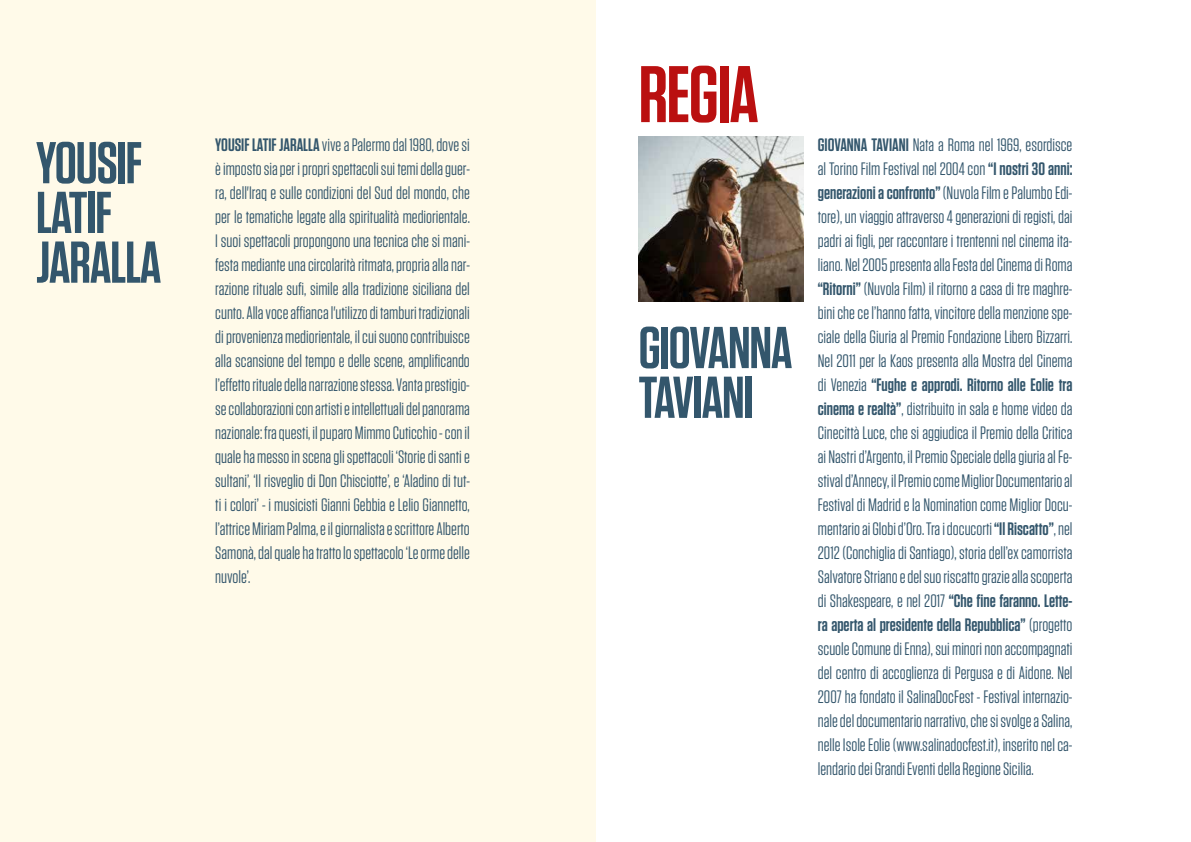
<style>
.page{position:relative;width:1191px;height:842px;background:#fff}
.page>*{position:absolute;margin:0;border:0;box-sizing:border-box;transform-origin:0 0}
.t1{font:600 80px "Tungsten";letter-spacing:-.02em;color:#ba1010}
.t2{font:600 58.8px/49.7px "Tungsten";letter-spacing:-.02em;color:#33566c}
.t3{font:18px/24px "Tungsten";color:#33566c;text-align:justify}
.s1{font-weight:600}
</style>
<div class="page">
<div style="left:0;top:0;width:595px;height:842px;background:#fffae9"></div>
<img style="left:638px;top:136px;width:165px;height:165px">
<h1 class="t1" style="left:638px;top:52px;width:122px">REGIA</h1>
<h2 class="t2" style="left:36px;top:139px;width:127px">YOUSIF<br>LATIF<br>JARALLA</h2>
<p class="t3" style="left:818px;top:133px;width:256px"><span class="s1">GIOVANNA TAVIANI</span> Nata a Roma nel 1969, esordisce al Torino Film Festival nel 2004 con <span class="s1">“I nostri 30 anni: generazioni a confronto”</span> (Nuvola Film e Palumbo Edi&shy;tore), un viaggio attraverso 4 generazioni di registi, dai padri ai figli, per raccontare i trentenni nel cinema ita&shy;liano. Nel 2005 presenta alla Festa del Cinema di Roma <span class="s1">“Ritorni”</span> (Nuvola Film) il ritorno a casa di tre maghre&shy;bini che ce l’hanno fatta, vincitore della menzione spe&shy;ciale della Giuria al Premio Fondazione Libero Bizzarri.<br>Nel 2011 per la Kaos presenta alla Mostra del Cinema di Venezia <span class="s1">“Fughe e approdi. Ritorno alle Eolie tra cinema e realtà”</span>, distribuito in sala e home video da Cinecittà Luce, che si aggiudica il Premio della Critica ai Nastri d’Argento, il Premio Speciale della giuria al Fe&shy;stival d’Annecy, il Premio come Miglior Documentario al Festival di Madrid e la Nomination come Miglior Docu&shy;mentario ai Globi d’Oro. Tra i docucorti <span class="s1">“Il Riscatto”</span>, nel 2012 (Conchiglia di Santiago), storia dell’ex camorrista Salvatore Striano e del suo riscatto grazie alla scoperta di Shakespeare, e nel 2017 <span class="s1">“Che fine faranno. Lette&shy;ra aperta al presidente della Repubblica”</span> (progetto scuole Comune di Enna), sui minori non accompagnati del centro di accoglienza di Pergusa e di Aidone. Nel 2007 ha fondato il SalinaDocFest - Festival internazio&shy;nale del documentario narrativo, che si svolge a Salina, nelle Isole Eolie (www.salinadocfest.it), inserito nel ca&shy;lendario dei Grandi Eventi della Regione Sicilia.</p>
<p class="t3" style="left:215px;top:133px;width:256px"><span class="s1">YOUSIF LATIF JARALLA</span> vive a Palermo dal 1980, dove si è imposto sia per i propri spettacoli sui temi della guer&shy;ra, dell'Iraq e sulle condizioni del Sud del mondo, che per le tematiche legate alla spiritualità mediorientale.<br>I suoi spettacoli propongono una tecnica che si mani&shy;festa mediante una circolarità ritmata, propria alla nar&shy;razione rituale sufi, simile alla tradizione siciliana del cunto. Alla voce affianca l'utilizzo di tamburi tradizionali di provenienza mediorientale, il cui suono contribuisce alla scansione del tempo e delle scene, amplificando l’effetto rituale della narrazione stessa. Vanta prestigio&shy;se collaborazioni con artisti e intellettuali del panorama nazionale: fra questi, il puparo Mimmo Cuticchio - con il quale ha messo in scena gli spettacoli ‘Storie di santi e sultani’, ‘Il risveglio di Don Chisciotte’, e ‘Aladino di tut&shy;ti i colori’ - i musicisti Gianni Gebbia e Lelio Giannetto, l’attrice Miriam Palma, e il giornalista e scrittore Alberto Samonà, dal quale ha tratto lo spettacolo ‘Le orme delle nuvole’.</p>
<h2 class="t2" style="left:638px;top:324px;width:155px">GIOVANNA<br>TAVIANI</h2>
</div>
